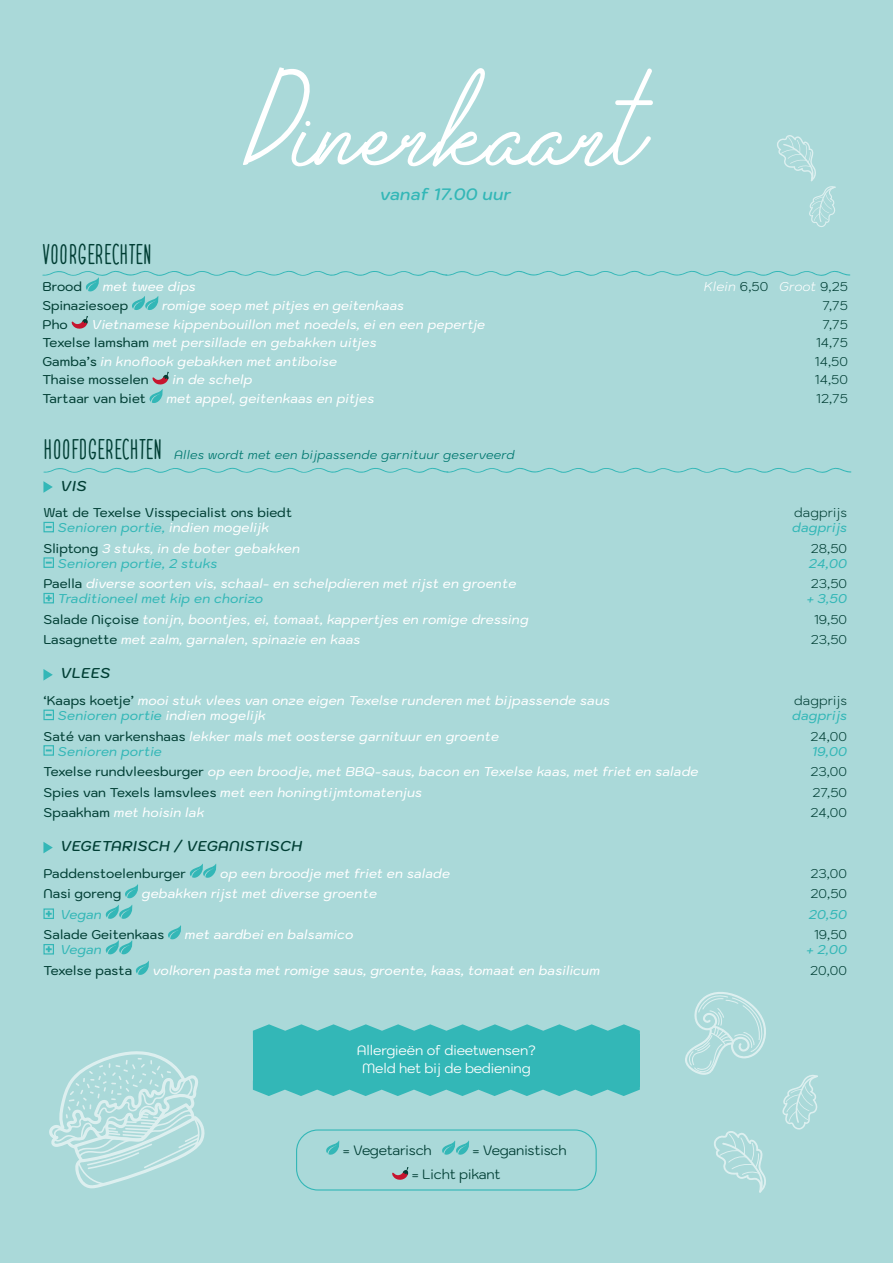
<style>
.page{position:relative;width:893px;height:1263px;background:#aad9d9}
.page>*{position:absolute;margin:0;border:0;box-sizing:border-box;transform-origin:0 0}
.t1{font:140.7px "Alexandra Magnolia";letter-spacing:.01em;color:#fff}
.t2{font:25.5px "Pana Summer Personal Use";letter-spacing:.02em;color:#003e34}
.t3{font:italic 600 16.5px "Kodchasan";letter-spacing:.02em;color:#33b7b7}
.t4{font:italic 600 14.25px "Kodchasan";letter-spacing:.02em;color:#003e34}
.t5{font:13.5px/18px "Kodchasan";letter-spacing:-.01em;color:#fff;text-align:center}
.t6{font:13.5px "Kodchasan";letter-spacing:-.01em;color:#003e34}
.t7{font:italic 500 12.75px "Kodchasan";letter-spacing:.02em;color:#fff}
.t8{font:italic 500 12.75px "Kodchasan";letter-spacing:.02em;color:#33b7b7}
.t9{font:500 12.75px "Kodchasan";letter-spacing:.015em;color:#003e34}
.t10{font:300 12.75px "Kodchasan";letter-spacing:.01em;color:#003e34}
.t11{font:italic 300 12.75px "Kodchasan";letter-spacing:.02em;color:#fff}
.t12{font:italic 12px "Kodchasan";letter-spacing:.02em;color:#007870}
.s1{font-style:normal;color:#003e34}
.s2{font-family:"Pana Summer Personal Use";font-style:normal;font-size:25.5px;color:#003e34}
.s3{color:#fff}
</style>
<div class="page">
<div style="left:253px;top:1034px;width:387px;height:53px;background:#33b7b7"></div>
<svg style="left:253px;top:1024px;width:387px;height:10px"></svg>
<svg style="left:253px;top:1087px;width:387px;height:9px"></svg>
<svg style="left:42px;top:270px;width:809px;height:40px"></svg>
<svg style="left:71px;top:316px;width:17px;height:13px"></svg>
<svg style="left:149px;top:372px;width:20px;height:31px"></svg>
<svg style="left:777px;top:135px;width:59px;height:92px"></svg>
<svg style="left:43px;top:467px;width:809px;height:6px"></svg>
<svg style="left:43px;top:481px;width:10px;height:12px"></svg>
<div style="left:43px;top:522px;width:11px;height:10px;border:1px solid #33b7b7"></div>
<svg style="left:46px;top:526px;width:6px;height:2px"></svg>
<div style="left:43px;top:557px;width:11px;height:11px;border:1px solid #33b7b7"></div>
<svg style="left:46px;top:562px;width:6px;height:2px"></svg>
<div style="left:43px;top:593px;width:11px;height:10px;border:1px solid #33b7b7"></div>
<svg style="left:46px;top:595px;width:6px;height:6px"></svg>
<svg style="left:43px;top:669px;width:10px;height:12px"></svg>
<div style="left:43px;top:710px;width:11px;height:10px;border:1px solid #33b7b7"></div>
<svg style="left:46px;top:714px;width:6px;height:2px"></svg>
<div style="left:43px;top:745px;width:11px;height:11px;border:1px solid #33b7b7"></div>
<svg style="left:46px;top:749px;width:6px;height:2px"></svg>
<svg style="left:43px;top:842px;width:10px;height:11px"></svg>
<svg style="left:189px;top:863px;width:28px;height:15px"></svg>
<div style="left:43px;top:908px;width:11px;height:11px;border:1px solid #33b7b7"></div>
<svg style="left:46px;top:911px;width:6px;height:6px"></svg>
<svg style="left:105px;top:884px;width:33px;height:35px"></svg>
<svg style="left:168px;top:925px;width:13px;height:15px"></svg>
<div style="left:43px;top:944px;width:11px;height:10px;border:1px solid #33b7b7"></div>
<svg style="left:46px;top:946px;width:6px;height:6px"></svg>
<svg style="left:105px;top:940px;width:44px;height:35px"></svg>
<svg style="left:49px;top:1051px;width:156px;height:137px"></svg>
<svg style="left:685px;top:992px;width:81px;height:83px"></svg>
<svg style="left:714px;top:1131px;width:52px;height:61px"></svg>
<svg style="left:782px;top:1075px;width:36px;height:55px"></svg>
<svg style="left:392px;top:1167px;width:17px;height:13px"></svg>
<div style="left:296px;top:1129px;width:301px;height:61px;border:1px solid #33b7b7;border-radius:21px"></div>
<svg style="left:326px;top:1140px;width:14px;height:15px"></svg>
<svg style="left:442px;top:1140px;width:28px;height:15px"></svg>
<h1 class="t1" style="left:255px;top:66px;width:385px">Dinerkaart</h1>
<p class="t3" style="left:380px;top:184px;width:132px">vanaf 17.00 uur</p>
<h2 class="t2" style="left:42px;top:244px;width:111px">VOORGERECHTEN</h2>
<p class="t9" style="left:42px;top:280px;width:41px">Brood</p>
<p class="t7" style="left:103px;top:280px;width:94px">met twee dips</p>
<p class="t11" style="left:704px;top:276px;width:146px">Klein <span class="s1">6,50</span> Groot <span class="s1">9,25</span></p>
<p class="t9" style="left:42px;top:298px;width:87px">Spinaziesoep</p>
<p class="t7" style="left:162px;top:298px;width:243px">romige soep met pitjes en geitenkaas</p>
<p class="t10" style="left:822px;top:295px;width:27px">7,75</p>
<p class="t9" style="left:42px;top:317px;width:27px">Pho</p>
<p class="t7" style="left:92px;top:317px;width:395px">Vietnamese kippenbouillon met noedels, ei en een pepertje</p>
<p class="t10" style="left:822px;top:314px;width:27px">7,75</p>
<p class="t7" style="left:42px;top:335px;width:336px"><span class="s1">Texelse lamsham</span> met persillade en gebakken uitjes</p>
<p class="t10" style="left:816px;top:332px;width:33px">14,75</p>
<p class="t7" style="left:42px;top:354px;width:296px"><span class="s1">Gamba’s</span> in knoflook gebakken met antiboise</p>
<p class="t10" style="left:815px;top:351px;width:35px">14,50</p>
<p class="t9" style="left:42px;top:373px;width:108px">Thaise mosselen</p>
<p class="t7" style="left:173px;top:373px;width:81px">in de schelp</p>
<p class="t10" style="left:815px;top:369px;width:35px">14,50</p>
<p class="t9" style="left:42px;top:391px;width:105px">Tartaar van biet</p>
<p class="t7" style="left:166px;top:391px;width:209px">met appel, geitenkaas en pitjes</p>
<p class="t10" style="left:816px;top:388px;width:33px">12,75</p>
<p class="t12" style="left:43px;top:448px;width:473px"><span class="s2">HOOFDGERECHTEN</span> Alles wordt met een bijpassende garnituur geserveerd</p>
<p class="t4" style="left:60px;top:477px;width:28px">VIS</p>
<p class="t9" style="left:43px;top:505px;width:250px">Wat de Texelse Visspecialist ons biedt</p>
<p class="t10" style="left:794px;top:502px;width:54px">dagprijs</p>
<p class="t8" style="left:58px;top:520px;width:213px">Senioren portie, <span class="s3">indien mogelijk</span></p>
<p class="t8" style="left:792px;top:520px;width:56px">dagprijs</p>
<p class="t7" style="left:43px;top:541px;width:258px"><span class="s1">Sliptong</span> 3 stuks, in de boter gebakken</p>
<p class="t10" style="left:811px;top:538px;width:38px">28,50</p>
<p class="t8" style="left:58px;top:556px;width:161px">Senioren portie, 2 stuks</p>
<p class="t8" style="left:809px;top:556px;width:40px">24,00</p>
<p class="t7" style="left:43px;top:576px;width:474px"><span class="s1">Paella</span> diverse soorten vis, schaal- en schelpdieren met rijst en groente</p>
<p class="t10" style="left:811px;top:573px;width:38px">23,50</p>
<p class="t8" style="left:58px;top:591px;width:207px">Traditioneel met kip en chorizo</p>
<p class="t8" style="left:807px;top:591px;width:42px">+ 3,50</p>
<p class="t7" style="left:43px;top:612px;width:487px"><span class="s1">Salade Niçoise</span> tonijn, boontjes, ei, tomaat, kappertjes en romige dressing</p>
<p class="t10" style="left:814px;top:609px;width:35px">19,50</p>
<p class="t7" style="left:43px;top:632px;width:318px"><span class="s1">Lasagnette</span> met zalm, garnalen, spinazie en kaas</p>
<p class="t10" style="left:811px;top:629px;width:38px">23,50</p>
<p class="t4" style="left:60px;top:665px;width:51px">VLEES</p>
<p class="t7" style="left:43px;top:693px;width:568px"><span class="s1">‘Kaaps koetje’</span> mooi stuk vlees van onze eigen Texelse runderen met bijpassende saus</p>
<p class="t10" style="left:794px;top:690px;width:54px">dagprijs</p>
<p class="t8" style="left:58px;top:708px;width:209px">Senioren portie <span class="s3">indien mogelijk</span></p>
<p class="t8" style="left:792px;top:708px;width:56px">dagprijs</p>
<p class="t7" style="left:43px;top:729px;width:457px"><span class="s1">Saté van varkenshaas</span> lekker mals met oosterse garnituur en groente</p>
<p class="t10" style="left:810px;top:725px;width:38px">24,00</p>
<p class="t8" style="left:58px;top:744px;width:105px">Senioren portie</p>
<p class="t8" style="left:812px;top:744px;width:37px">19,00</p>
<p class="t7" style="left:43px;top:764px;width:657px"><span class="s1">Texelse rundvleesburger</span> op een broodje, met BBQ-saus, bacon en Texelse kaas, met friet en salade</p>
<p class="t10" style="left:810px;top:761px;width:38px">23,00</p>
<p class="t7" style="left:43px;top:785px;width:380px"><span class="s1">Spies van Texels lamsvlees</span> met een honingtijmtomatenjus</p>
<p class="t10" style="left:812px;top:781px;width:36px">27,50</p>
<p class="t7" style="left:43px;top:805px;width:162px"><span class="s1">Spaakham</span> met hoisin lak</p>
<p class="t10" style="left:810px;top:802px;width:38px">24,00</p>
<p class="t4" style="left:60px;top:838px;width:243px">VEGETARISCH / VEGANISTISCH</p>
<p class="t9" style="left:43px;top:866px;width:144px">Paddenstoelenburger</p>
<p class="t7" style="left:220px;top:866px;width:232px">op een broodje met friet en salade</p>
<p class="t10" style="left:810px;top:863px;width:38px">23,00</p>
<p class="t9" style="left:43px;top:886px;width:79px">Nasi goreng</p>
<p class="t7" style="left:142px;top:886px;width:237px">gebakken rijst met diverse groente</p>
<p class="t10" style="left:810px;top:883px;width:38px">20,50</p>
<p class="t8" style="left:60px;top:907px;width:43px">Vegan</p>
<p class="t8" style="left:809px;top:907px;width:40px">20,50</p>
<p class="t9" style="left:43px;top:927px;width:122px">Salade Geitenkaas</p>
<p class="t7" style="left:185px;top:927px;width:170px">met aardbei en balsamico</p>
<p class="t10" style="left:814px;top:924px;width:35px">19,50</p>
<p class="t8" style="left:60px;top:942px;width:43px">Vegan</p>
<p class="t8" style="left:807px;top:942px;width:42px">+ 2,00</p>
<p class="t9" style="left:43px;top:963px;width:90px">Texelse pasta</p>
<p class="t7" style="left:153px;top:963px;width:449px">volkoren pasta met romige saus, groente, kaas, tomaat en basilicum</p>
<p class="t10" style="left:810px;top:960px;width:39px">20,00</p>
<p class="t5" style="left:357px;top:1041px;width:180px">Allergieën of dieetwensen?<br>Meld het bij de bediening</p>
<p class="t6" style="left:343px;top:1142px;width:91px">= Vegetarisch</p>
<p class="t6" style="left:473px;top:1142px;width:96px">= Veganistisch</p>
<p class="t6" style="left:412px;top:1166px;width:90px">= Licht pikant</p>
</div>
